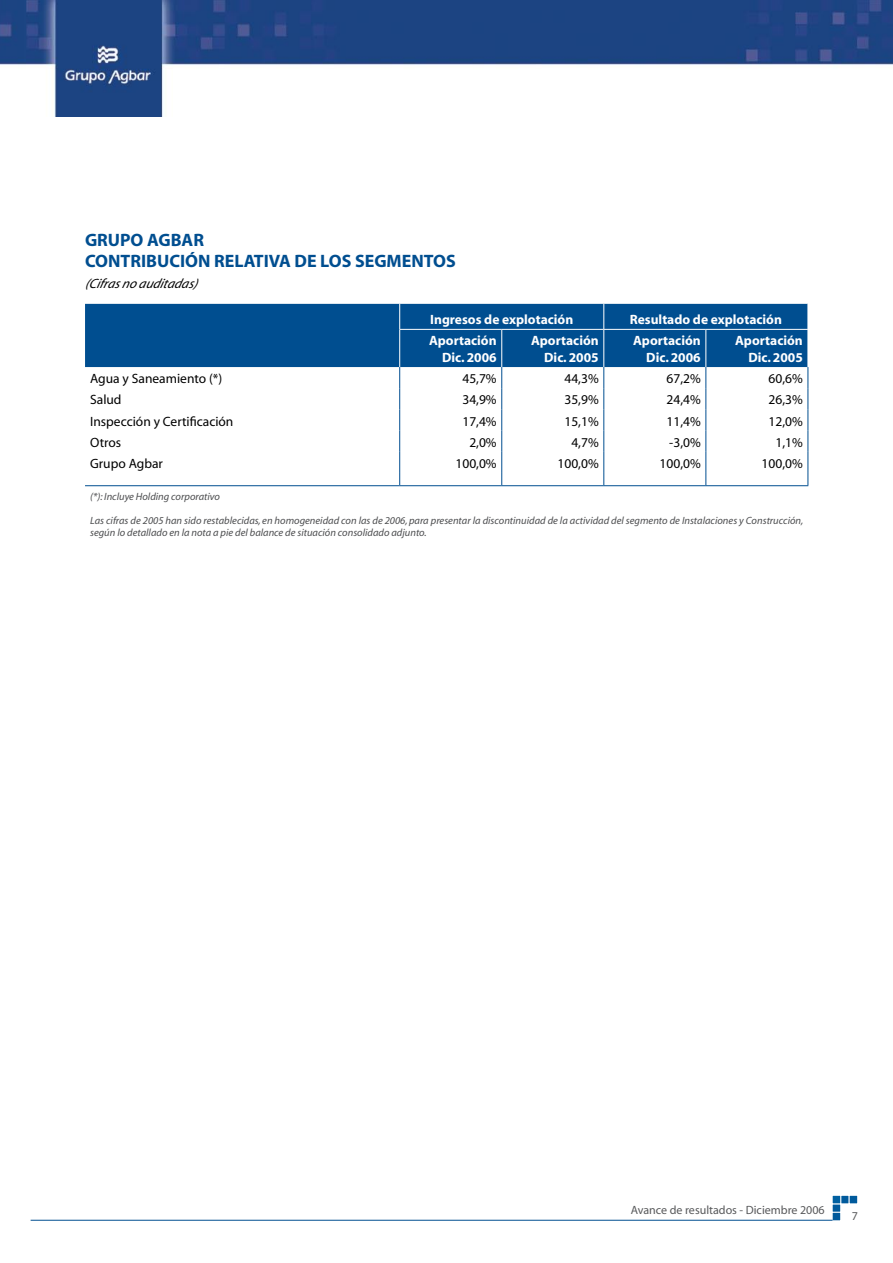
<style>
.page{position:relative;width:893px;height:1263px;background:#fff}
.page>*{position:absolute;margin:0;border:0;box-sizing:border-box;transform-origin:0 0}
.t1{font:700 18px/20.7px "Myriad";color:#004e90}
.t2{font:13.5px "Myriad";color:#000}
.t3{font:700 13.5px/16.5px "Myriad";color:#fff;text-align:right}
.t4{font:italic 13.5px "Myriad";color:#000}
.t5{font:12px "Myriad";color:#58595b}
.t6{font:italic 10.5px/12px "Myriad";color:#4c4d4f}
</style>
<div class="page">
<img style="left:26px;top:0;width:867px;height:116px">
<div style="left:832px;top:1204px;width:9px;height:8px;background:#005a9c"></div>
<div style="left:832px;top:1203px;width:9px;height:10px;border:1px solid #fff"></div>
<div style="left:841px;top:1195px;width:8px;height:9px;background:#005a9c"></div>
<div style="left:840px;top:1195px;width:10px;height:9px;border:1px solid #fff"></div>
<div style="left:832px;top:1195px;width:9px;height:9px;background:#0060a1"></div>
<div style="left:832px;top:1195px;width:9px;height:9px;border:1px solid #fff"></div>
<div style="left:849px;top:1195px;width:9px;height:9px;background:#005a9c"></div>
<div style="left:849px;top:1195px;width:9px;height:9px;border:1px solid #fff"></div>
<div style="left:832px;top:1212px;width:9px;height:9px;background:#005a9c"></div>
<div style="left:832px;top:1212px;width:9px;height:9px;border:1px solid #fff"></div>
<hr style="left:31px;top:1220px;width:802px;height:1px;background:#004e90">
<img style="left:0;top:0;width:26px;height:65px">
<div style="left:85px;top:304px;width:722px;height:63px;background:#004e90"></div>
<svg style="left:399px;top:304px;width:1px;height:25px"></svg>
<hr style="left:399px;top:330px;width:1px;height:37px;background:#fff">
<hr style="left:501px;top:330px;width:1px;height:37px;background:#fff">
<hr style="left:603px;top:330px;width:1px;height:37px;background:#fff">
<hr style="left:705px;top:330px;width:1px;height:37px;background:#fff">
<svg style="left:399px;top:367px;width:1px;height:118px"></svg>
<svg style="left:501px;top:367px;width:1px;height:118px"></svg>
<svg style="left:603px;top:367px;width:1px;height:118px"></svg>
<svg style="left:705px;top:367px;width:1px;height:118px"></svg>
<svg style="left:807px;top:367px;width:1px;height:118px"></svg>
<hr style="left:85px;top:485px;width:315px;height:1px;background:#004e90">
<hr style="left:400px;top:485px;width:102px;height:1px;background:#004e90">
<hr style="left:502px;top:485px;width:102px;height:1px;background:#004e90">
<hr style="left:604px;top:485px;width:102px;height:1px;background:#004e90">
<hr style="left:706px;top:485px;width:102px;height:1px;background:#004e90">
<hr style="left:399px;top:329px;width:103px;height:1px;background:#fff">
<hr style="left:502px;top:329px;width:102px;height:1px;background:#fff">
<svg style="left:603px;top:304px;width:1px;height:25px"></svg>
<svg style="left:807px;top:304px;width:1px;height:25px"></svg>
<hr style="left:604px;top:329px;width:102px;height:1px;background:#fff">
<hr style="left:706px;top:329px;width:102px;height:1px;background:#fff">
<h1 class="t1" style="left:85px;top:231px;width:121px">GRUPO AGBAR<br>Contribuci</h1>
<h1 class="t1" style="left:185px;top:251px;width:182px">ón relativa de los segme</h1>
<h1 class="t1" style="left:411px;top:251px;width:34px">ntos</h1>
<p class="t4" style="left:85px;top:276px;width:114px">(Cifrasnoauditadas)</p>
<p class="t3" style="left:430px;top:312px;width:145px">Ingresos de explotación</p>
<p class="t3" style="left:630px;top:312px;width:154px">Resultado de explotación</p>
<p class="t3" style="left:429px;top:333px;width:69px">Aportación<br>Dic. 2006</p>
<p class="t3" style="left:531px;top:333px;width:69px">Aportación<br>Dic. 2005</p>
<p class="t3" style="left:633px;top:333px;width:69px">Aportación<br>Dic. 2006</p>
<p class="t3" style="left:735px;top:333px;width:69px">Aportación<br>Dic. 2005</p>
<p class="t2" style="left:90px;top:372px;width:134px">Agua y Saneamiento (*)</p>
<p class="t2" style="left:462px;top:372px;width:36px">45,7%</p>
<p class="t2" style="left:564px;top:372px;width:36px">44,3%</p>
<p class="t2" style="left:666px;top:372px;width:36px">67,2%</p>
<p class="t2" style="left:769px;top:372px;width:36px">60,6%</p>
<p class="t2" style="left:90px;top:393px;width:33px">Salud</p>
<p class="t2" style="left:462px;top:393px;width:36px">34,9%</p>
<p class="t2" style="left:564px;top:393px;width:36px">35,9%</p>
<p class="t2" style="left:666px;top:393px;width:36px">24,4%</p>
<p class="t2" style="left:769px;top:393px;width:36px">26,3%</p>
<p class="t2" style="left:90px;top:414px;width:145px">Inspección y Certificación</p>
<p class="t2" style="left:462px;top:414px;width:36px">17,4%</p>
<p class="t2" style="left:564px;top:414px;width:36px">15,1%</p>
<p class="t2" style="left:666px;top:414px;width:36px">11,4%</p>
<p class="t2" style="left:769px;top:414px;width:36px">12,0%</p>
<p class="t2" style="left:90px;top:435px;width:33px">Otros</p>
<p class="t2" style="left:469px;top:435px;width:29px">2,0%</p>
<p class="t2" style="left:571px;top:435px;width:29px">4,7%</p>
<p class="t2" style="left:669px;top:435px;width:33px">-3,0%</p>
<p class="t2" style="left:775px;top:435px;width:29px">1,1%</p>
<p class="t2" style="left:90px;top:457px;width:74px">Grupo Agbar</p>
<p class="t2" style="left:455px;top:457px;width:43px">100,0%</p>
<p class="t2" style="left:557px;top:457px;width:43px">100,0%</p>
<p class="t2" style="left:660px;top:457px;width:43px">100,0%</p>
<p class="t2" style="left:762px;top:457px;width:43px">100,0%</p>
<p class="t6" style="left:90px;top:490px;width:131px">(*): Incluye Holding corporativo</p>
<p class="t6" style="left:90px;top:514px;width:715px">Las cifras de 2005 han sido restablecidas, en homogeneidad con las de 2006, para presentar la discontinuidad de la actividad del segmento de Instalaciones y Construcción, según lo detallado en la nota a pie del balance de situación consolidado adjunto.</p>
<p class="t5" style="left:631px;top:1204px;width:195px">Avance de resultados - Diciembre 2006</p>
</div>
